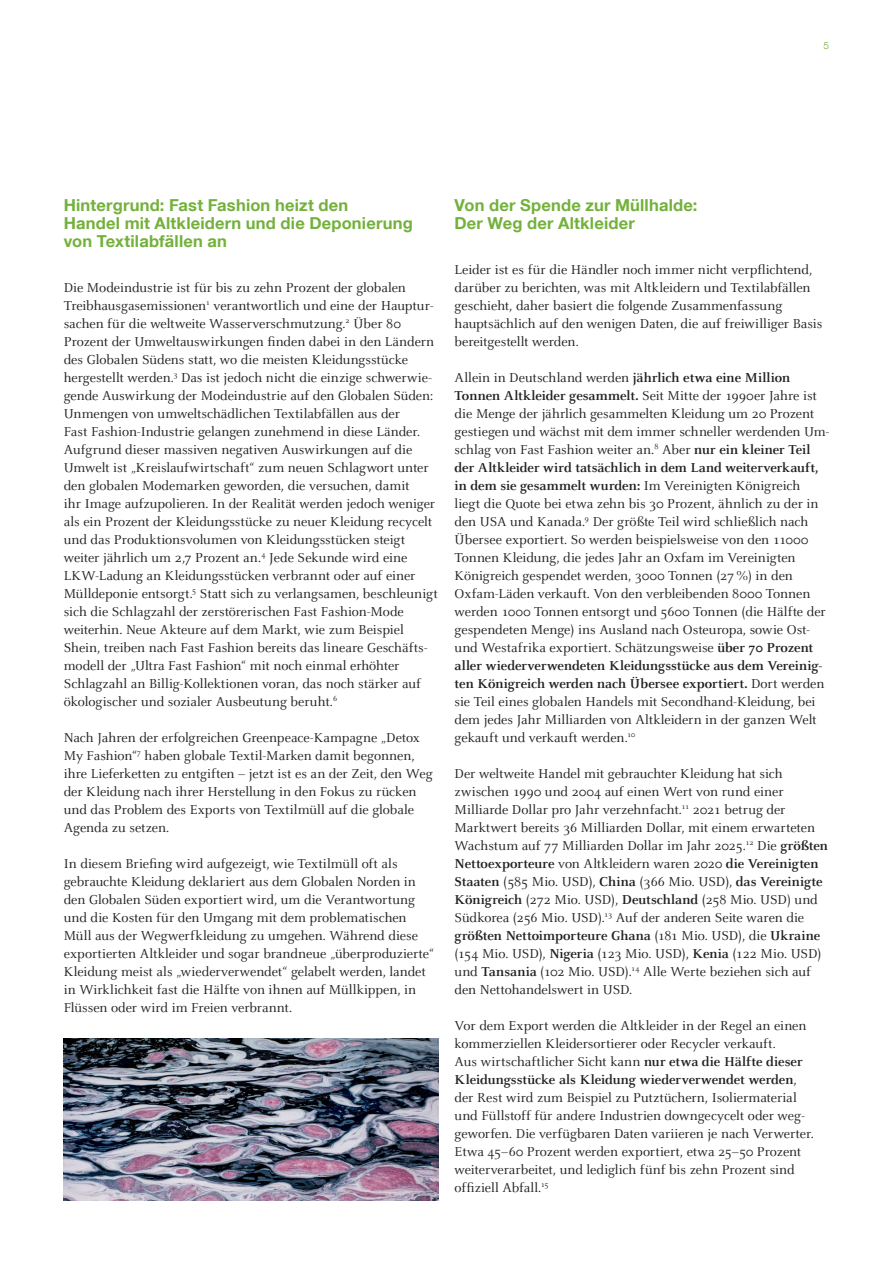
<style>
.page{position:relative;width:893px;height:1263px;background:#fff}
.page>*{position:absolute;margin:0;border:0;box-sizing:border-box;transform-origin:0 0}
.t1{font:700 16.5px/18px "Helvetica Neue LT Com";letter-spacing:.01em;color:#73b13b}
.t2{font:14.25px/18px "Celeste";letter-spacing:-.005em;color:#231f20}
.t3{font:300 10.05px "Helvetica Neue LT Com";color:#73b13b}
.s1{font-weight:700}
</style>
<div class="page">
<img style="left:64px;top:1039px;width:374px;height:162px">
<p class="t3" style="left:824px;top:39px;width:7px">5</p>
<p class="t1" style="left:64px;top:195px;width:350px">Hintergrund: Fast Fashion heizt den<br>Handel mit Altkleidern und die Deponierung von Textilabfällen an</p>
<p class="t2" style="left:64px;top:279px;width:376px">Die Modeindustrie ist für bis zu zehn Prozent der globalen Treibhausgasemissionen<sup>1</sup> verantwortlich und eine der Hauptur&shy;sachen für die weltweite Wasserverschmutzung.<sup>2</sup> Über 80<br>Prozent der Umweltauswirkungen finden dabei in den Ländern des Globalen Südens statt, wo die meisten Kleidungsstücke hergestellt werden.<sup>3</sup> Das ist jedoch nicht die einzige schwerwie&shy;gende Auswirkung der Modeindustrie auf den Globalen Süden:<br>Unmengen von umweltschädlichen Textilabfällen aus der<br>Fast Fashion-Industrie gelangen zunehmend in diese Länder.<br>Aufgrund dieser massiven negativen Auswirkungen auf die Umwelt ist „Kreislaufwirtschaft“ zum neuen Schlagwort unter den globalen Modemarken geworden, die versuchen, damit<br>ihr Image aufzupolieren. In der Realität werden jedoch weniger als ein Prozent der Kleidungsstücke zu neuer Kleidung recycelt und das Produktionsvolumen von Kleidungsstücken steigt weiter jährlich um 2,7 Prozent an.<sup>4</sup> Jede Sekunde wird eine LKW-Ladung an Kleidungsstücken verbrannt oder auf einer Mülldeponie entsorgt.<sup>5</sup> Statt sich zu verlangsamen, beschleunigt sich die Schlagzahl der zerstörerischen Fast Fashion-Mode weiterhin. Neue Akteure auf dem Markt, wie zum Beispiel Shein, treiben nach Fast Fashion bereits das lineare Geschäfts&shy;modell der „Ultra Fast Fashion“ mit noch einmal erhöhter Schlagzahl an Billig-Kollektionen voran, das noch stärker auf ökologischer und sozialer Ausbeutung beruht.<sup>6</sup></p>
<p class="t2" style="left:64px;top:729px;width:370px">Nach Jahren der erfolgreichen Greenpeace-Kampagne „Detox My Fashion“<sup>7</sup> haben globale Textil-Marken damit begonnen, ihre Lieferketten zu entgiften – jetzt ist es an der Zeit, den Weg der Kleidung nach ihrer Herstellung in den Fokus zu rücken und das Problem des Exports von Textilmüll auf die globale Agenda zu setzen.</p>
<p class="t2" style="left:64px;top:855px;width:372px">In diesem Briefing wird aufgezeigt, wie Textilmüll oft als gebrauchte Kleidung deklariert aus dem Globalen Norden in den Globalen Süden exportiert wird, um die Verantwortung und die Kosten für den Umgang mit dem problematischen Müll aus der Wegwerfkleidung zu umgehen. Während diese exportierten Altkleider und sogar brandneue „überproduzierte“ Kleidung meist als „wiederverwendet“ gelabelt werden, landet in Wirklichkeit fast die Hälfte von ihnen auf Müllkippen, in Flüssen oder wird im Freien verbrannt.</p>
<p class="t1" style="left:455px;top:195px;width:244px">Von der Spende zur Müllhalde:<br>Der Weg der Altkleider</p>
<p class="t2" style="left:455px;top:261px;width:369px">Leider ist es für die Händler noch immer nicht verpflichtend, darüber zu berichten, was mit Altkleidern und Textilabfällen geschieht, daher basiert die folgende Zusammenfassung hauptsächlich auf den wenigen Daten, die auf freiwilliger Basis bereitgestellt werden.</p>
<p class="t2" style="left:455px;top:369px;width:376px">Allein in Deutschland werden <span class="s1">jährlich etwa eine Million Tonnen Altkleider gesammelt.</span> Seit Mitte der 1990er Jahre ist die Menge der jährlich gesammelten Kleidung um 20 Prozent gestiegen und wächst mit dem immer schneller werdenden Um&shy;schlag von Fast Fashion weiter an.<sup>8</sup> Aber <span class="s1">nur ein kleiner Teil der Altkleider wird tatsächlich in dem Land weiterverkauft, in dem sie gesammelt wurden:</span> Im Vereinigten Königreich liegt die Quote bei etwa zehn bis 30 Prozent, ähnlich zu der in den USA und Kanada.<sup>9</sup> Der größte Teil wird schließlich nach Übersee exportiert. So werden beispielsweise von den 11000<br>Tonnen Kleidung, die jedes Jahr an Oxfam im Vereinigten Königreich gespendet werden, 3000 Tonnen (27%) in den Oxfam-Läden verkauft. Von den verbleibenden 8000 Tonnen werden 1000 Tonnen entsorgt und 5600 Tonnen (die Hälfte der gespendeten Menge) ins Ausland nach Osteuropa, sowie Ost&shy;und Westafrika exportiert. Schätzungsweise <span class="s1">über 70 Prozent aller wiederverwendeten Kleidungsstücke aus dem Vereinig&shy;ten Königreich werden nach Übersee exportiert.</span> Dort werden sie Teil eines globalen Handels mit Secondhand-Kleidung, bei dem jedes Jahr Milliarden von Altkleidern in der ganzen Welt gekauft und verkauft werden.<sup>10</sup></p>
<p class="t2" style="left:455px;top:765px;width:375px">Der weltweite Handel mit gebrauchter Kleidung hat sich zwischen 1990 und 2004 auf einen Wert von rund einer Milliarde Dollar pro Jahr verzehnfacht.<sup>11</sup> 2021 betrug der Marktwert bereits 36 Milliarden Dollar, mit einem erwarteten Wachstum auf 77 Milliarden Dollar im Jahr 2025.<sup>12</sup> Die <span class="s1">größten Nettoexporteure</span> von Altkleidern waren 2020 <span class="s1">die Vereinigten Staaten</span> (585 Mio. USD), <span class="s1">China</span> (366 Mio. USD), <span class="s1">das Vereinigte Königreich</span> (272 Mio. USD), <span class="s1">Deutschland</span> (258 Mio. USD) und Südkorea (256 Mio. USD).<sup>13</sup> Auf der anderen Seite waren die <span class="s1">größten Nettoimporteure Ghana</span> (181 Mio. USD), die <span class="s1">Ukraine </span>(154 Mio. USD), <span class="s1">Nigeria</span> (123 Mio. USD), <span class="s1">Kenia</span> (122 Mio. USD) und <span class="s1">Tansania</span> (102 Mio. USD).<sup>14</sup> Alle Werte beziehen sich auf den Nettohandelswert in USD.</p>
<p class="t2" style="left:455px;top:1017px;width:361px">Vor dem Export werden die Altkleider in der Regel an einen kommerziellen Kleidersortierer oder Recycler verkauft.<br>Aus wirtschaftlicher Sicht kann <span class="s1">nur etwa die Hälfte dieser Kleidungsstücke als Kleidung wiederverwendet werden</span>, der Rest wird zum Beispiel zu Putztüchern, Isoliermaterial und Füllstoff für andere Industrien downgecycelt oder weg&shy;geworfen. Die verfügbaren Daten variieren je nach Verwerter.<br>Etwa 45–60 Prozent werden exportiert, etwa 25–50 Prozent weiterverarbeitet, und lediglich fünf bis zehn Prozent sind offiziell Abfall.<sup>15</sup></p>
</div>
